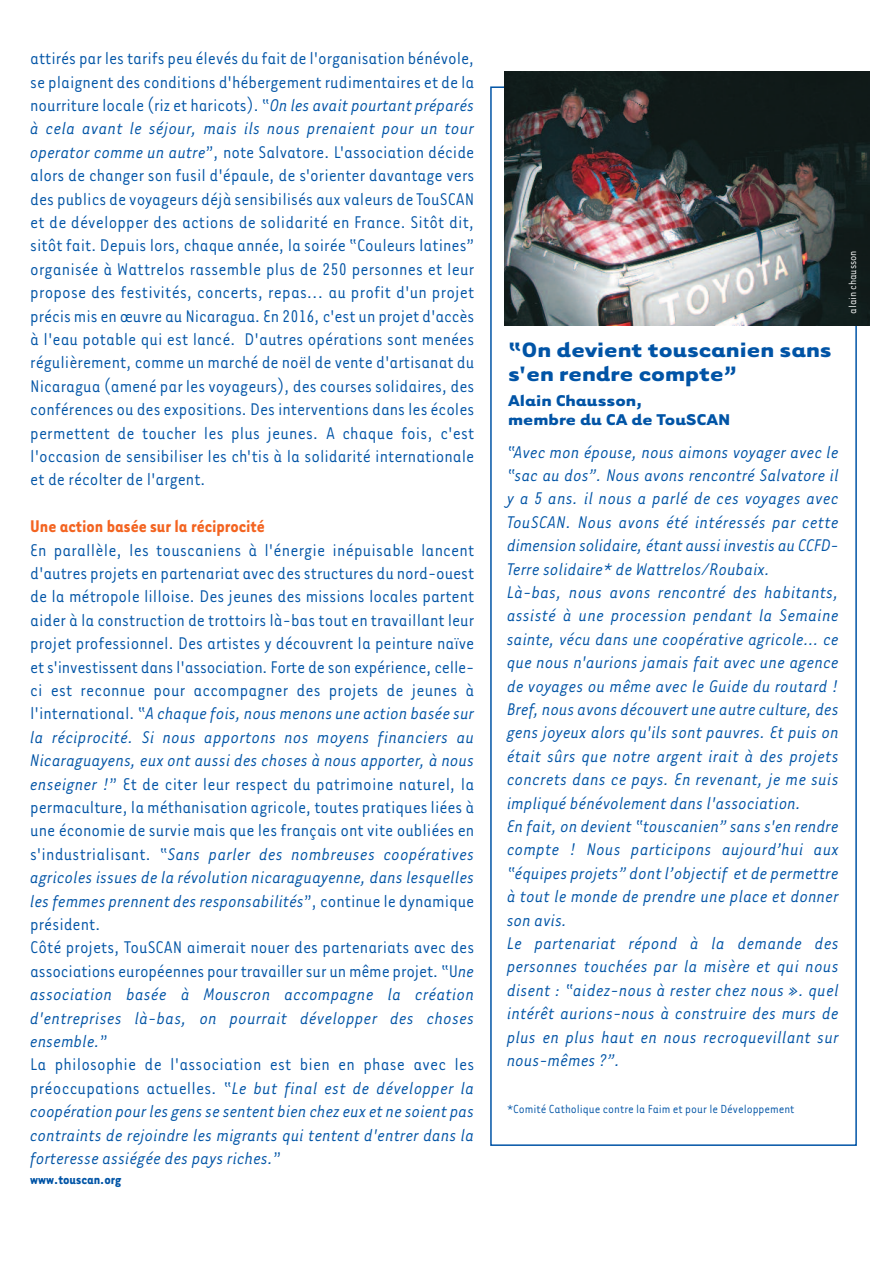
<style>
.page{position:relative;width:893px;height:1263px;background:#fff}
.page>*{position:absolute;margin:0;border:0;box-sizing:border-box;transform-origin:0 0}
.t1{font:700 24px/24px "Tarzana Wide";color:#0154a6}
.t2{font:19.5px/23.4px "Tarzana Narrow";color:#0154a6;text-align:justify}
.t3{font:italic 19.5px/23.4px "Tarzana Narrow";letter-spacing:.005em;color:#0154a6}
.t4{font:700 19.5px "Tarzana Narrow";color:#f36421}
.t5{font:700 18px/19.5px "Tarzana Wide";color:#0154a6}
.t6{font:700 15px "Tarzana Narrow";color:#0154a6}
.t7{font:13.5px "Tarzana Narrow";color:#0154a6}
.t8{font:12px "Tarzana Narrow";color:#fff}
.s1{font-style:italic}
</style>
<div class="page">
<img style="left:504px;top:72px;width:365px;height:253px">
<p class="t2" style="left:30px;top:46px;width:446px">attirés par lestarifs peu élevés du fait de l'organisation bénévole, se plaignent desconditions d'hébergementrudimentaires et de la nourriture locale (riz et haricots). “<span class="s1">On les avait pourtant préparés à cela avant le séjour, mais ils nous prenaient pour un tour operator comme un autre</span>”, note Salvatore. L'association décide alors de changer son fusil d'épaule, de s'orienter davantage vers des publics de voyageurs déjà sensibilisés auxvaleurs de TouSCAN et de développer des actions de solidarité en France. Sitôt dit, sitôt fait. Depuis lors, chaque année, la soirée “Couleurs latines” organisée à Wattrelos rassemble plus de 250 personnes et leur propose des festivités, concerts, repas... au profit d'un projet précismis enœuvre au Nicaragua.En 2016,c'est un projet d'accès à l'eau potable qui est lancé. D'autres opérations sont menées régulièrement, comme un marché de noël de vente d'artisanat du Nicaragua (amené par les voyageurs), des courses solidaires, des conférences ou des expositions. Desinterventions dansles écoles permettent de toucher les plus jeunes. A chaque fois, c'est l'occasion de sensibiliser les ch'tis à la solidarité internationale et de récolter de l'argent.</p>
<p class="t4" style="left:30px;top:514px;width:236px">Une action basée sur la réciprocité</p>
<p class="t2" style="left:30px;top:537px;width:446px;text-align:left">En parallèle, les touscaniens à l'énergie inépuisable lancent d'autres projets en partenariat avec desstructures du nord-ouest de la métropole lilloise. Des jeunes des missions locales partent aider à la construction de trottoirs là-bas tout en travaillant leur projet professionnel. Des artistes y découvrent la peinture naïve ets'investissent dansl'association.Forte de son expérience,celle&shy;ci est reconnue pour accompagner des projets de jeunes à l'international. “<span class="s1">A chaque fois, nousmenons une action basée sur la réciprocité. Si nous apportons nos moyens financiers au Nicaraguayens, eux ont aussi des choses à nous apporter, à nous enseigner !</span>” Et de citer leur respect du patrimoine naturel, la permaculture, laméthanisation agricole,toutes pratiquesliées à une économie de survie mais que les français ont vite oubliées en s'industrialisant. “<span class="s1">Sans parler des nombreuses coopératives agricoles issues de la révolution nicaraguayenne, dans lesquelles lesfemmes prennent desresponsabilités</span>”,continue le dynamique président.<br>Côté projets, TouSCAN aimerait nouer des partenariats avec des associations européennes pourtravaillersur unmême projet. “U<span class="s1">ne association basée à Mouscron accompagne la création d'entreprises là-bas, on pourrait développer des choses ensemble.</span>”<br>La philosophie de l'association est bien en phase avec les préoccupations actuelles. “<span class="s1">Le but final est de développer la coopération pour les gensse sentent bien chez eux et ne soient pas contraints de rejoindre les migrants qui tentent d'entrer dans la forteresse assiégée des pays riches.</span>”</p>
<p class="t6" style="left:30px;top:1170px;width:92px">www.touscan.org</p>
<p class="t8" style="left:845px;top:314px;width:65px;rotate:-90deg">alain chausson</p>
<p class="t1" style="left:508px;top:337px;width:325px">“On devient touscanien sans s'en rendre compte”</p>
<p class="t5" style="left:508px;top:389px;width:224px">Alain Chausson,<br>membre du CA de TouSCAN</p>
<p class="t3" style="left:507px;top:439px;width:333px">“Avec mon épouse, nous aimons voyager avec le “sac au dos”. Nous avons rencontré Salvatore il y a 5 ans. il nous a parlé de ces voyages avec TouSCAN. Nous avons été intéressés par cette dimension solidaire, étant aussi investis au CCFD-Terre solidaire* de Wattrelos/Roubaix.<br>Là-bas, nous avons rencontré des habitants, assisté à une procession pendant la Semaine sainte, vécu dans une coopérative agricole… ce que nous n'aurions jamais fait avec une agence de voyages ou même avec le Guide du routard !<br>Bref, nous avons découvert une autre culture, des gens joyeux alors qu'ils sont pauvres. Et puis on était sûrs que notre argent irait à des projets concrets dans ce pays. En revenant, je me suis impliqué bénévolement dans l'association.<br>En fait, on devient “touscanien” sans s'en rendre compte ! Nous participons aujourd’hui aux “équipes projets” dont l’objectif et de permettre à tout le monde de prendre une place et donner son avis.<br>Le partenariat répond à la demande des personnes touchées par la misère et qui nous disent : “aidez-nous à rester chez nous ». quel intérêt aurions-nous à construire des murs de plus en plus haut en nous recroquevillant sur nous-mêmes ?”.</p>
<p class="t7" style="left:507px;top:1100px;width:289px">*Comité Catholique contre la Faim et pour le Développement</p>
</div>
